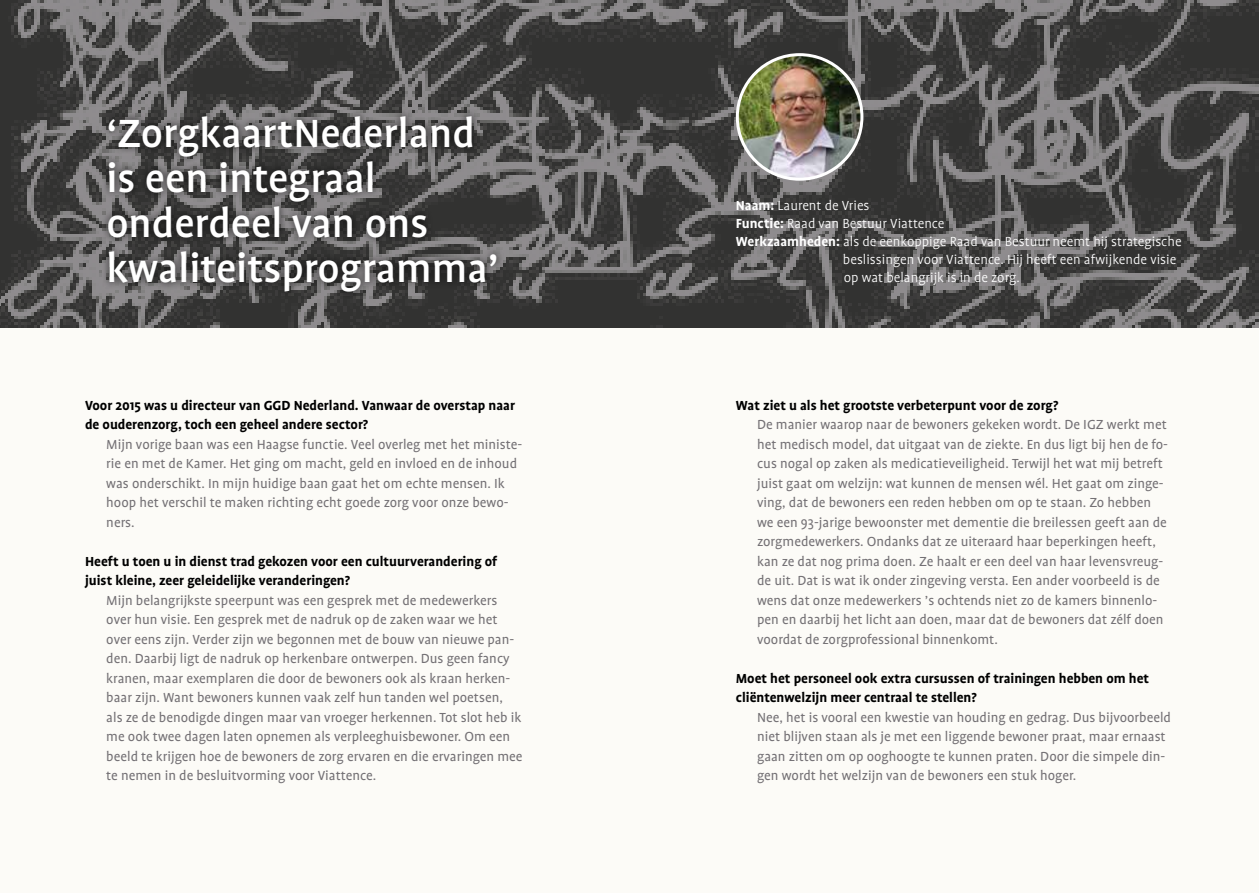
<style>
.page{position:relative;width:1259px;height:893px;background:#fcfbf7}
.page>*{position:absolute;margin:0;border:0;box-sizing:border-box;transform-origin:0 0}
.t1{font:500 45px/45px "Profile OT";color:#fff}
.t2{font:15px/19.5px "Profile OT";color:#737074}
.t3{font:700 15px/19.5px "Profile OT";color:#000}
.t4{font:300 15px "Profile OT";color:#fff}
.s1{font-weight:700}
</style>
<div class="page">
<img style="left:0;top:0;width:1259px;height:327px">
<div style="left:101px;top:109px;width:403px;height:191px;background:#000;opacity:.75"></div>
<img style="left:737px;top:55px;width:125px;height:124px;border-radius:62px">
<div style="left:736px;top:53px;width:127px;height:128px;border:3px solid #fff;border-radius:50%"></div>
<h1 class="t1" style="left:106px;top:112px;width:394px">‘ZorgkaartNederland is een integraal onderdeel van ons kwaliteitsprogramma’</h1>
<p class="t3" style="left:85px;top:395px;width:431px">Voor 2015 was u directeur van GGD Nederland. Vanwaar de overstap naar de ouderenzorg, toch een geheel andere sector?</p>
<p class="t2" style="left:106px;top:434px;width:417px">Mijn vorige baan was een Haagse functie. Veel overleg met het ministe&shy;rie en met de Kamer. Het ging om macht, geld en invloed en de inhoud was onderschikt. In mijn huidige baan gaat het om echte mensen. Ik hoop het verschil te maken richting echt goede zorg voor onze bewo&shy;ners.</p>
<p class="t3" style="left:85px;top:551px;width:414px">Heeft u toen u in dienst trad gekozen voor een cultuurverandering of juist kleine, zeer geleidelijke veranderingen?</p>
<p class="t2" style="left:106px;top:590px;width:418px">Mijn belangrijkste speerpunt was een gesprek met de medewerkers over hun visie. Een gesprek met de nadruk op de zaken waar we het over eens zijn. Verder zijn we begonnen met de bouw van nieuwe pan&shy;den. Daarbij ligt de nadruk op herkenbare ontwerpen. Dus geen fancy kranen, maar exemplaren die door de bewoners ook als kraan herken&shy;baar zijn. Want bewoners kunnen vaak zelf hun tanden wel poetsen, als ze de benodigde dingen maar van vroeger herkennen. Tot slot heb ik me ook twee dagen laten opnemen als verpleeghuisbewoner. Om een beeld te krijgen hoe de bewoners de zorg ervaren en die ervaringen mee te nemen in de besluitvorming voor Viattence.</p>
<p class="t4" style="left:736px;top:196px;width:135px"><span class="s1">Naam:</span> Laurent de Vries</p>
<p class="t4" style="left:736px;top:214px;width:210px"><span class="s1">Functie:</span> Raad van Bestuur Viattence</p>
<p class="t4" style="left:736px;top:232px;width:447px"><span class="s1">Werkzaamheden:</span> als de eenkoppige Raad van Bestuur neemt hij strategische</p>
<p class="t4" style="left:843px;top:250px;width:335px">beslissingen voor Viattence. Hij heeft een afwijkende visie</p>
<p class="t4" style="left:844px;top:268px;width:177px">op wat belangrijk is in de zorg.</p>
<p class="t3" style="left:736px;top:395px;width:324px">Wat ziet u als het grootste verbeterpunt voor de zorg?</p>
<p class="t2" style="left:757px;top:415px;width:412px">De manier waarop naar de bewoners gekeken wordt. De IGZ werkt met het medisch model, dat uitgaat van de ziekte. En dus ligt bij hen de fo&shy;cus nogal op zaken als medicatieveiligheid. Terwijl het wat mij betreft juist gaat om welzijn: wat kunnen de mensen wél. Het gaat om zinge&shy;ving, dat de bewoners een reden hebben om op te staan. Zo hebben we een 93-jarige bewoonster met dementie die breilessen geeft aan de zorgmedewerkers. Ondanks dat ze uiteraard haar beperkingen heeft, kan ze dat nog prima doen. Ze haalt er een deel van haar levensvreug&shy;de uit. Dat is wat ik onder zingeving versta. Een ander voorbeeld is de wens dat onze medewerkers ’s ochtends niet zo de kamers binnenlo&shy;pen en daarbij het licht aan doen, maar dat de bewoners dat zélf doen voordat de zorgprofessional binnenkomt.</p>
<p class="t3" style="left:736px;top:668px;width:415px">Moet het personeel ook extra cursussen of trainingen hebben om het cliëntenwelzijn meer centraal te stellen?</p>
<p class="t2" style="left:757px;top:707px;width:415px">Nee, het is vooral een kwestie van houding en gedrag. Dus bijvoorbeeld niet blijven staan als je met een liggende bewoner praat, maar ernaast gaan zitten om op ooghoogte te kunnen praten. Door die simpele din&shy;gen wordt het welzijn van de bewoners een stuk hoger.</p>
</div>
